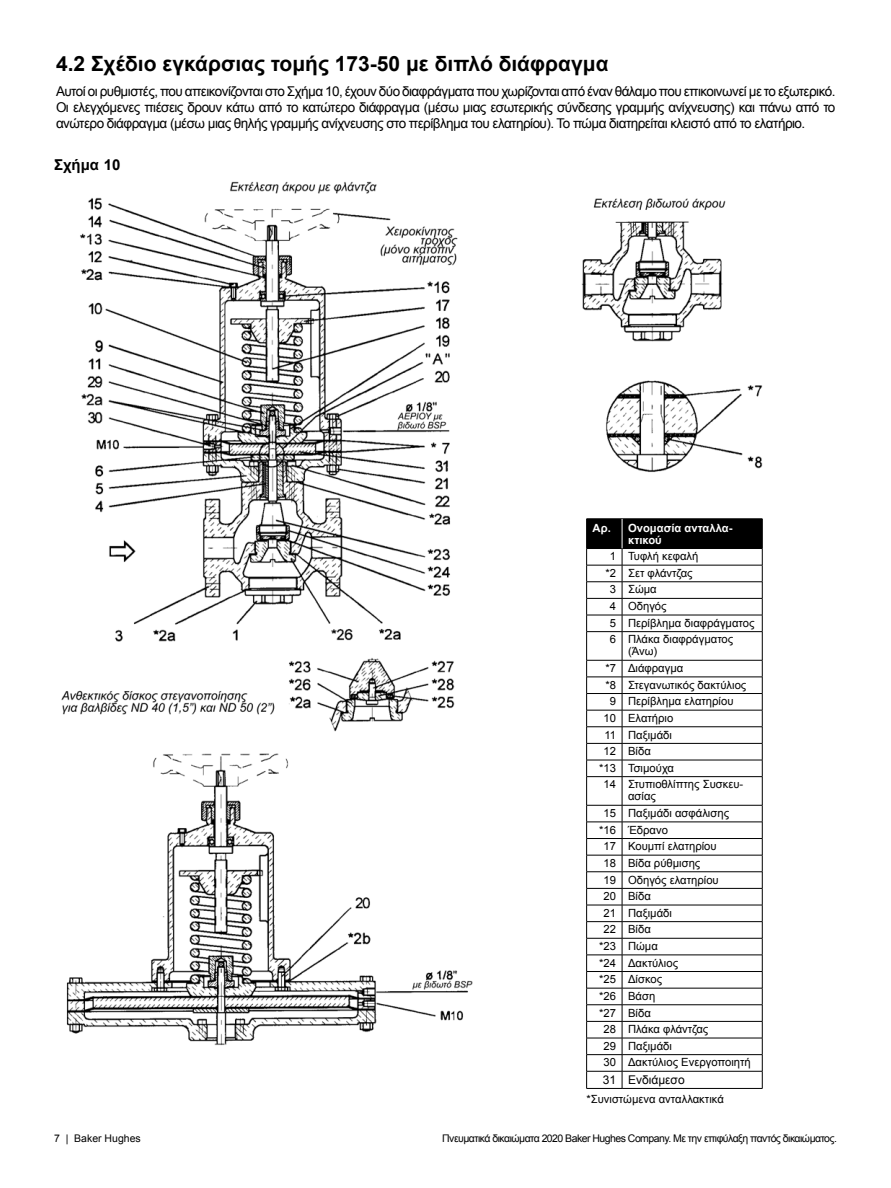
<style>
.page{position:relative;width:891px;height:1188px;background:#fff}
.page>*{position:absolute;margin:0;border:0;box-sizing:border-box;transform-origin:0 0}
.t1{font:700 21px "Arial";color:#000}
.t2{font:700 15px "Arial";color:#000}
.t3{font:13.5px/16.2px "Arial";letter-spacing:-.04em;color:#000;text-align:justify}
.t4{font:12px "Arial";color:#000}
.t5{font:11.25px "Arial";color:#000}
.t6{font:700 11.25px/12px "Arial";color:#fff}
.t7{font:10.5px "Arial";letter-spacing:-.05em;color:#000}
.t8{font:10.5px "Arial";color:#000}
</style>
<div class="page">
<img style="left:61px;top:181px;width:702px;height:865px">
<hr style="left:586px;top:1088px;width:36px;height:1px;background:#000">
<hr style="left:622px;top:1088px;width:140px;height:1px;background:#000">
<svg style="left:586px;top:519px;width:177px;height:569px"></svg>
<h1 class="t1" style="left:56px;top:50px;width:554px">4.2 Σχέδιο εγκάρσιας τομής 173-50 με διπλό διάφραγμα</h1>
<p class="t3" style="left:56px;top:83px;width:781px">Αυτοί οι ρυθμιστές, που απεικονίζονται στο Σχήμα 10, έχουν δύο διαφράγματα που χωρίζονται από έναν θάλαμο που επικοινωνεί με το εξωτερικό.<br>Οι ελεγχόμενες πιέσεις δρουν κάτω από το κατώτερο διάφραγμα (μέσω μιας εσωτερικής σύνδεσης γραμμής ανίχνευσης) και πάνω από το ανώτερο διάφραγμα (μέσω μιας θηλής γραμμής ανίχνευσης στο περίβλημα του ελατηρίου). Το πώμα διατηρείται κλειστό από το ελατήριο.</p>
<h2 class="t2" style="left:54px;top:155px;width:68px">Σχήμα 10</h2>
<p class="t6" style="left:628px;top:522px;width:106px;text-indent:-35px">Αρ. Ονομασία ανταλλα&shy;κτικού</p>
<p class="t5" style="left:610px;top:549px;width:90px">1 Τυφλή κεφαλή</p>
<p class="t5" style="left:605px;top:566px;width:89px">*2 Σετ φλάντζας</p>
<p class="t5" style="left:610px;top:582px;width:48px">3 Σώμα</p>
<p class="t5" style="left:610px;top:599px;width:58px">4 Οδηγός</p>
<p class="t5" style="left:610px;top:615px;width:146px">5 Περίβλημα διαφράγματος</p>
<p class="t5" style="left:610px;top:632px;width:125px">6 Πλάκα διαφράγματος</p>
<p class="t5" style="left:628px;top:644px;width:31px">(Άνω)</p>
<p class="t5" style="left:605px;top:661px;width:79px">*7 Διάφραγμα</p>
<p class="t5" style="left:605px;top:677px;width:142px">*8 Στεγανωτικός δακτύλιος</p>
<p class="t5" style="left:610px;top:694px;width:125px">9 Περίβλημα ελατηρίου</p>
<p class="t5" style="left:604px;top:711px;width:71px">10 Ελατήριο</p>
<p class="t5" style="left:604px;top:727px;width:69px">11 Παξιμάδι</p>
<p class="t5" style="left:604px;top:744px;width:49px">12 Βίδα</p>
<p class="t5" style="left:599px;top:760px;width:76px">*13 Τσιμούχα</p>
<p class="t5" style="left:604px;top:777px;width:141px">14 Στυπιοθλίπτης Συσκευ-</p>
<p class="t5" style="left:628px;top:789px;width:29px">ασίας</p>
<p class="t5" style="left:604px;top:806px;width:127px">15 Παξιμάδι ασφάλισης</p>
<p class="t5" style="left:599px;top:822px;width:70px">*16 Έδρανο</p>
<p class="t5" style="left:604px;top:839px;width:115px">17 Κουμπί ελατηρίου</p>
<p class="t5" style="left:604px;top:856px;width:98px">18 Βίδα ρύθμισης</p>
<p class="t5" style="left:604px;top:872px;width:117px">19 Οδηγός ελατηρίου</p>
<p class="t5" style="left:604px;top:889px;width:49px">20 Βίδα</p>
<p class="t5" style="left:604px;top:905px;width:70px">21 Παξιμάδι</p>
<p class="t5" style="left:604px;top:922px;width:49px">22 Βίδα</p>
<p class="t5" style="left:599px;top:939px;width:60px">*23 Πώμα</p>
<p class="t5" style="left:599px;top:955px;width:80px">*24 Δακτύλιος</p>
<p class="t5" style="left:599px;top:972px;width:65px">*25 Δίσκος</p>
<p class="t5" style="left:599px;top:989px;width:58px">*26 Βάση</p>
<p class="t5" style="left:599px;top:1005px;width:53px">*27 Βίδα</p>
<p class="t5" style="left:604px;top:1022px;width:106px">28 Πλάκα φλάντζας</p>
<p class="t5" style="left:604px;top:1038px;width:70px">29 Παξιμάδι</p>
<p class="t5" style="left:604px;top:1055px;width:149px">30 Δακτύλιος Ενεργοποιητή</p>
<p class="t4" style="left:603px;top:1071px;width:83px">31 Ενδιάμεσο</p>
<p class="t5" style="left:586px;top:1092px;width:139px">*Συνιστώμενα ανταλλακτικά</p>
<p class="t8" style="left:54px;top:1132px;width:88px">7 | Baker Hughes</p>
<p class="t7" style="left:442px;top:1132px;width:396px">Πνευματικά δικαιώματα 2020 Baker Hughes Company. Με την επιφύλαξη παντός δικαιώματος.</p>
</div>
